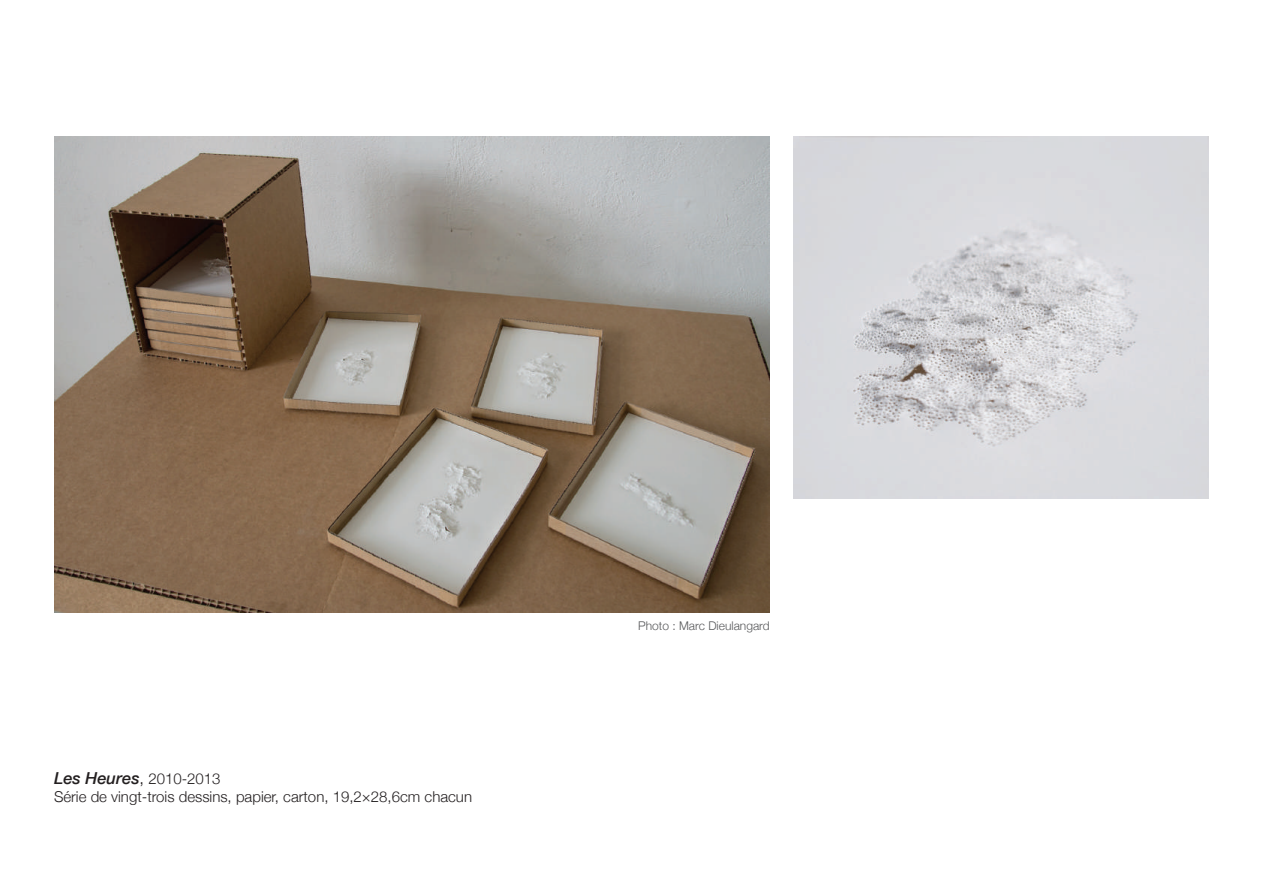
<style>
.page{position:relative;width:1263px;height:893px;background:#fff}
.page>*{position:absolute;margin:0;border:0;box-sizing:border-box;transform-origin:0 0}
.t1{font:italic 500 16.5px "Helvetica Neue";color:#231f20}
.t2{font:300 15px "Helvetica Neue";color:#231f20}
.t3{font:300 12px "Helvetica Neue";color:#57585a}
.s1{font-weight:300;font-style:normal}
.s2{font-weight:300;font-style:normal;font-size:15px}
</style>
<div class="page">
<img style="left:54px;top:136px;width:716px;height:476px">
<img style="left:793px;top:136px;width:416px;height:363px">
<p class="t1" style="left:54px;top:764px;width:168px">Les Heures<span class="s1">,</span> <span class="s2">2010-2013</span></p>
<p class="t2" style="left:54px;top:784px;width:420px">Série de vingt-trois dessins, papier, carton, 19,2×28,6cm chacun</p>
<p class="t3" style="left:638px;top:616px;width:133px">Photo : Marc Dieulangard</p>
</div>
